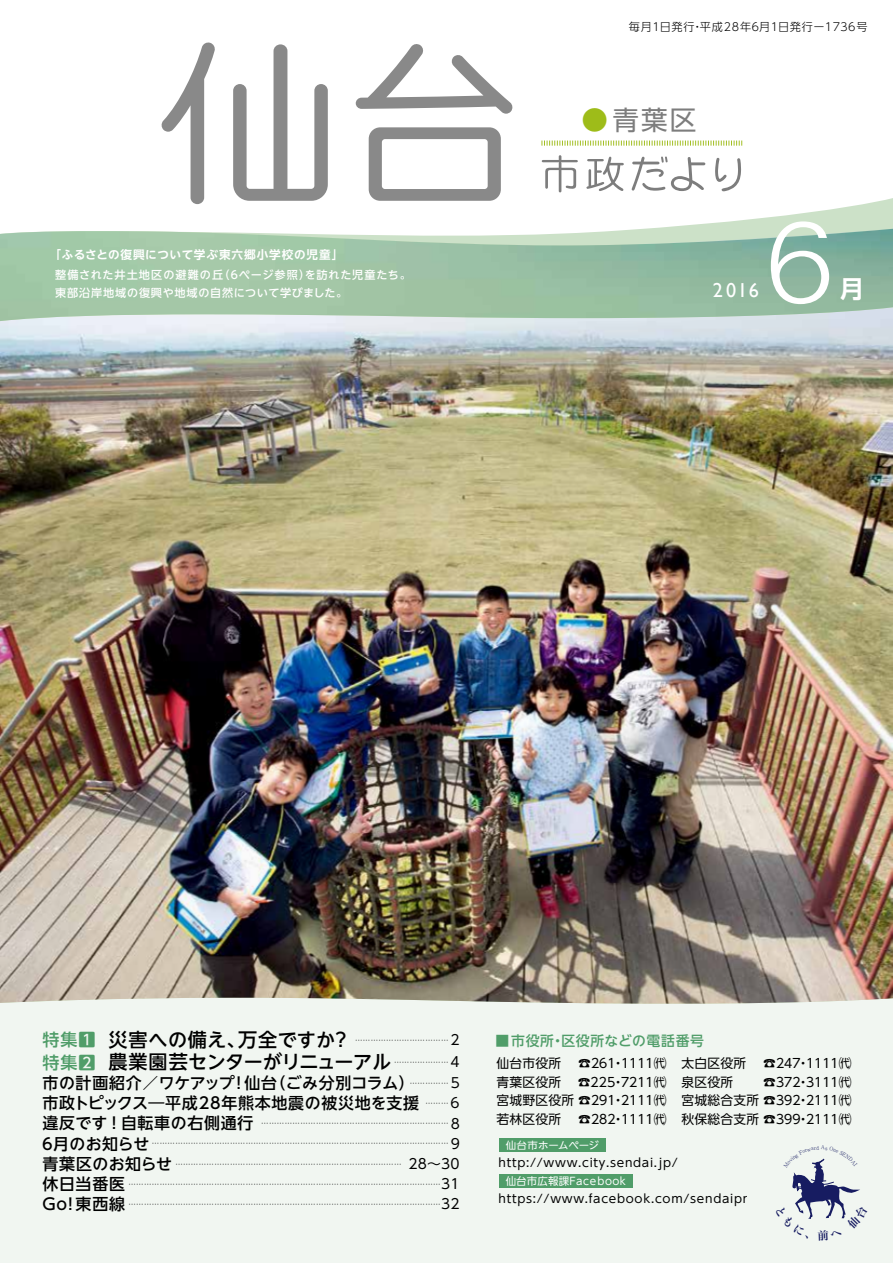
<style>
.page{position:relative;width:893px;height:1263px;background:#fff}
.page>*{position:absolute;margin:0;border:0;box-sizing:border-box;transform-origin:0 0}
.t1{font:111px "Tsuku Go Pro L";color:#fff;scale:1.11 1}
.t2{font:26.55px "UD Shin Go NT Pro";color:#7d7d7d}
.t3{font:700 24.45px "UD Shin Go NT Pro De";color:#fff}
.t4{font:20.25px "Gill Sans";color:#fff}
.t5{font:500 19.2px "UD Shin Go NT Pro";letter-spacing:-.025em;color:#000}
.t6{font:500 19.2px "UD Shin Go NT Pro";letter-spacing:.01em;color:#000}
.t7{font:500 15.9px/20.2px "UD Shin Go NT Pro";letter-spacing:.04em;color:#000}
.t8{font:500 13.8px "UD Shin Go NT Pro";letter-spacing:.05em;color:#509d69}
.t9{font:12.75px/18.6px "UD Shin Go NT Pro";letter-spacing:-.36em;color:#000;text-align:justify}
.t10{font:11.7px "UD Shin Go NT Pro";letter-spacing:.06em;color:#000}
.t11{font:700 11.55px "UD Shin Go NT Pro De";letter-spacing:.07em;color:#fff}
.t12{font:500 11.1px/18.1px "UD Shin Go NT Pro";letter-spacing:.07em;color:#fff}
.t13{font:300 11.1px "UD Shin Go NT Pro";letter-spacing:.045em;color:#000}
.t14{font:10.5px "UD Shin Go NT Pro";letter-spacing:.02em;color:#fff}
.t15{font:9.9px "UD Shin Go NT Pro";letter-spacing:-.015em;color:#fff;scale:1.05 1}
.t16{font:300 7.5px "UD Shin Go NT Pro";color:#000}
.s1{color:#9ebc19}
.s2{font-size:16.95px;color:#509d69}
.s3{font-weight:400;font-size:13.8px}
.s4{font-weight:500;font-size:15.9px}
.s5{font-weight:300}
.s6{font-family:"UD Reimin Pro";font-weight:500}
</style>
<div class="page">
<svg style="left:197px;top:198px;width:696px;height:30px"></svg>
<div style="left:0;top:876px;width:893px;height:387px;background:#f1f6f1"></div>
<div style="left:499px;top:1138px;width:106px;height:13px;background:#509d69"></div>
<div style="left:499px;top:1174px;width:133px;height:14px;background:#509d69"></div>
<svg style="left:542px;top:155px;width:36px;height:37px"></svg>
<svg style="left:586px;top:157px;width:38px;height:34px"></svg>
<svg style="left:632px;top:156px;width:73px;height:35px"></svg>
<svg style="left:715px;top:158px;width:26px;height:33px"></svg>
<svg style="left:541px;top:141px;width:201px;height:5px"></svg>
<svg style="left:356px;top:44px;width:157px;height:70px"></svg>
<svg style="left:369px;top:127px;width:132px;height:74px"></svg>
<svg style="left:161px;top:42px;width:55px;height:162px"></svg>
<svg style="left:233px;top:44px;width:95px;height:157px"></svg>
<img style="left:0;top:321px;width:893px;height:683px">
<img style="left:0;top:229px;width:893px;height:92px">
<svg style="left:792px;top:1158px;width:68px;height:61px"></svg>
<p class="t11" style="left:49px;top:245px;width:295px">「ふるさとの復興について学ぶ東六郷小学校の児童」</p>
<p class="t12" style="left:55px;top:265px;width:357px">整備された井土地区の避難の丘（６ページ参照）を訪れた児童たち。東部沿岸地域の復興や地域の自然について学びました。</p>
<p class="t13" style="left:629px;top:18px;width:240px">毎月1日発行・平成28年６月1日発行ー17３6号</p>
<p class="t2" style="left:581px;top:98px;width:116px"><span class="s1">●</span>青葉区</p>
<p class="t4" style="left:713px;top:278px;width:48px">2016</p>
<p class="t1" style="left:763px;top:169px;width:67px">6</p>
<p class="t3" style="left:840px;top:268px;width:26px">月</p>
<p class="t6" style="left:43px;top:1024px;width:310px"><span class="s2">特集1</span> 災害への備え、万全ですか？</p>
<p class="t16" style="left:355px;top:1034px;width:106px">……………………………… <span class="s3">2</span></p>
<p class="t5" style="left:43px;top:1046px;width:350px"><span class="s2">特集2</span> 農業園芸センターがリニューアル</p>
<p class="t16" style="left:394px;top:1056px;width:67px">………………… <span class="s3">4</span></p>
<p class="t7" style="left:43px;top:1072px;width:421px">市の計画紹介／ワケアップ！仙台（ごみ分別コラム）<sup>……………</sup><span class="s3">５</span>市政トピックス―平成28年熊本地震の被災地を支援 <sup>………</sup> <span class="s3">6</span></p>
<p class="t16" style="left:43px;top:1117px;width:421px"><span class="s4">違反です！自転車の右側通行</span> ………………………………………………………………<span class="s3">８</span></p>
<p class="t16" style="left:40px;top:1137px;width:424px"><span class="s4">６月のお知らせ</span> ……………………………………………………………………………………………………<span class="s3">９</span></p>
<p class="t16" style="left:43px;top:1157px;width:419px"><span class="s4">青葉区のお知らせ</span> …………………………………………………………………………… <span class="s3">28～30</span></p>
<p class="t16" style="left:43px;top:1178px;width:419px"><span class="s4">休日当番医</span> …………………………………………………………………………………………………………<span class="s3">31</span></p>
<p class="t16" style="left:43px;top:1198px;width:419px"><span class="s4">Go！東西線</span> …………………………………………………………………………………………………………<span class="s3">32</span></p>
<p class="t8" style="left:495px;top:1029px;width:210px"><span class="s5">■</span>市役所・区役所などの電話番号</p>
<p class="t9" style="left:496px;top:1053px;width:66px">仙台市役所</p>
<p class="t9" style="left:578px;top:1053px;width:90px"><span class="s6">☎</span>２６１・１１１１㈹</p>
<p class="t9" style="left:496px;top:1072px;width:66px">青葉区役所</p>
<p class="t9" style="left:496px;top:1072px;width:172px;text-indent:81px"><span class="s6">☎</span>２２5・７２１１㈹宮城野区役所 <span class="s6">☎</span>２９１・２１１１㈹若林区役所</p>
<p class="t9" style="left:578px;top:1109px;width:90px"><span class="s6">☎</span>２８２・１１１１㈹</p>
<p class="t9" style="left:681px;top:1053px;width:66px">太白区役所</p>
<p class="t9" style="left:763px;top:1053px;width:90px">☎２４７・１１１１㈹</p>
<p class="t9" style="left:681px;top:1072px;width:53px">泉区役所</p>
<p class="t9" style="left:681px;top:1072px;width:172px;text-indent:82px">☎３７２・３１１１㈹宮城総合支所 ☎３９２・２１１１㈹秋保総合支所 ☎３９９・２１１１㈹</p>
<p class="t15" style="left:506px;top:1137px;width:90px">仙台市ホームページ</p>
<p class="t14" style="left:506px;top:1172px;width:122px">仙台市広報課Facebook</p>
<p class="t10" style="left:499px;top:1152px;width:181px">http://www.city.sendai.jp/</p>
<p class="t10" style="left:499px;top:1189px;width:250px">https://www.facebook.com/sendaipr</p>
</div>
